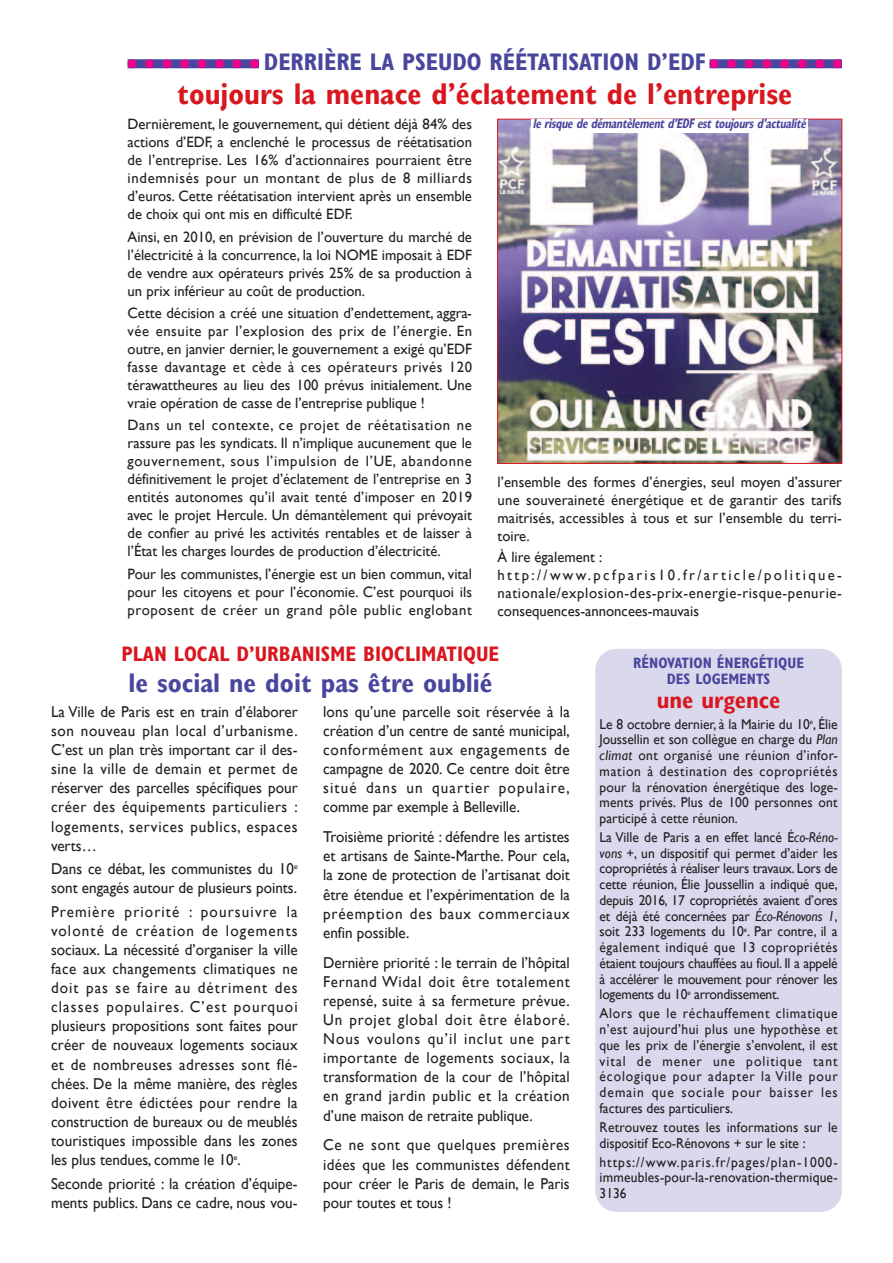
<style>
.page{position:relative;width:893px;height:1263px;background:#fff}
.page>*{position:absolute;margin:0;border:0;box-sizing:border-box;transform-origin:0 0}
.t1{font:700 condensed 30px "Gill Sans";color:#d8171f}
.t2{font:700 condensed 27px "Gill Sans";color:#48479d}
.t3{font:700 condensed 24px "Gill Sans";color:#48479d}
.t4{font:700 condensed 24px "Gill Sans";color:#d8171f}
.t5{font:700 condensed 21px "Gill Sans";color:#d8171f}
.t6{font:15.75px/19.2px "Gill Sans";color:#231f20;text-align:justify;scale:.96 1}
.t7{font:15px/18px "Gill Sans";color:#231f20;text-align:justify}
.t8{font:15px/18px "Gill Sans";letter-spacing:.04em;color:#231f20}
.t9{font:700 condensed 15px/16.5px "Gill Sans";color:#48479d;text-align:center}
.t10{font:14.25px/15.8px "Gill Sans";letter-spacing:.01em;color:#231f20;text-align:justify;scale:.95 1}
.t11{font:italic 700 condensed 13.5px "Gill Sans";color:#48479d;scale:.86 1}
.s1{font-style:italic}
</style>
<div class="page">
<svg style="left:709px;top:59px;width:133px;height:9px"></svg>
<svg style="left:128px;top:59px;width:131px;height:9px"></svg>
<div style="left:595px;top:649px;width:247px;height:563px;background:#dad8ec;border-radius:21px"></div>
<img style="left:499px;top:121px;width:341px;height:340px">
<div style="left:531px;top:119px;width:277px;height:14px;background:#fff"></div>
<h3 class="t3" style="left:264px;top:47px;width:443px">DERRIÈRE LA PSEUDO RÉÉTATISATION D’EDF</h3>
<h1 class="t1" style="left:177px;top:76px;width:617px">TOUJOURS LA MENACE D’ÉCLATEMENT DE L’ENTREPRISE</h1>
<p class="t7" style="left:128px;top:115px;width:346px">Dernièrement, le gouvernement, qui détient déjà 84% des actions d’EDF, a enclenché le processus de réétatisation de l’entreprise. Les 16% d’actionnaires pourraient être indemnisés pour un montant de plus de 8 milliards d’euros. Cette réétatisation intervient après un ensemble de choix qui ont mis en difficulté EDF.</p>
<p class="t7" style="left:128px;top:228px;width:346px">Ainsi, en 2010, en prévision de l’ouverture du marché de l’électricité à la concurrence, la loi NOME imposait à EDF de vendre aux opérateurs privés 25% de sa production à un prix inférieur au coût de production.</p>
<p class="t7" style="left:128px;top:304px;width:346px">Cette décision a créé une situation d’endettement, aggra&shy;vée ensuite par l’explosion des prix de l’énergie. En outre, en janvier dernier, le gouvernement a exigé qu’EDF fasse davantage et cède à ces opérateurs privés 120 térawattheures au lieu des 100 prévus initialement. Une vraie opération de casse de l’entreprise publique !</p>
<p class="t7" style="left:128px;top:416px;width:346px">Dans un tel contexte, ce projet de réétatisation ne rassure pas les syndicats. Il n’implique aucunement que le gouvernement, sous l’impulsion de l’UE, abandonne définitivement le projet d’éclatement de l’entreprise en 3 entités autonomes qu’il avait tenté d’imposer en 2019 avec le projet Hercule. Un démantèlement qui prévoyait de confier au privé les activités rentables et de laisser à l’état les charges lourdes de production d’électricité.</p>
<p class="t7" style="left:128px;top:564px;width:346px">Pour les communistes, l’énergie est un bien commun, vital pour les citoyens et pour l’économie. C’est pourquoi ils proposent de créer un grand pôle public englobant</p>
<p class="t11" style="left:533px;top:116px;width:323px">le risque de démantèlement d’edF est toujours d’actualité</p>
<p class="t7" style="left:497px;top:473px;width:346px">l’ensemble des formes d’énergies, seul moyen d’assurer une souveraineté énergétique et de garantir des tarifs maitrisés, accessibles à tous et sur l’ensemble du terri&shy;toire.</p>
<p class="t8" style="left:497px;top:547px;width:346px">à lire également : http://www.pcfparis10.fr/article/politique&shy;nationale/explosion-des-prix-energie-risque-penurie&shy;consequences-annoncees-mauvais</p>
<h3 class="t5" style="left:121px;top:641px;width:379px">PLAN LOCAL D’URBANISME BIOCLIMATIQUE</h3>
<h2 class="t2" style="left:128px;top:667px;width:366px">LE SOCIAL NE DOIT PAS ÊTRE OUBLIÉ</h2>
<p class="t6" style="left:51px;top:702px;width:258px">La Ville de Paris est en train d’élaborer son nouveau plan local d’urbanisme.<br>C’est un plan très important car il des&shy;sine la ville de demain et permet de réserver des parcelles spécifiques pour créer des équipements particuliers : logements, services publics, espaces verts…</p>
<p class="t6" style="left:51px;top:859px;width:258px">Dans ce débat, les communistes du 10<sup>e </sup>sont engagés autour de plusieurs points.</p>
<p class="t6" style="left:51px;top:901px;width:258px">Première priorité : poursuivre la volonté de création de logements sociaux. La nécessité d’organiser la ville face aux changements climatiques ne doit pas se faire au détriment des classes populaires. C’est pourquoi plusieurs propositions sont faites pour créer de nouveaux logements sociaux et de nombreuses adresses sont flé&shy;chées. De la même manière, des règles doivent être édictées pour rendre la construction de bureaux ou de meublés touristiques impossible dans les zones les plus tendues, comme le 10<sup>e</sup>.</p>
<p class="t6" style="left:51px;top:1173px;width:258px">Seconde priorité : la création d’équipe&shy;ments publics. Dans ce cadre, nous vou-</p>
<p class="t6" style="left:323px;top:702px;width:258px">lons qu’une parcelle soit réservée à la création d’un centre de santé municipal, conformément aux engagements de campagne de 2020. Ce centre doit être situé dans un quartier populaire, comme par exemple à Belleville.</p>
<p class="t6" style="left:323px;top:827px;width:258px">Troisième priorité : défendre les artistes et artisans de Sainte-Marthe. Pour cela, la zone de protection de l’artisanat doit être étendue et l’expérimentation de la préemption des baux commerciaux enfin possible.</p>
<p class="t6" style="left:323px;top:952px;width:258px">Dernière priorité : le terrain de l’hôpital Fernand Widal doit être totalement repensé, suite à sa fermeture prévue.<br>Un projet global doit être élaboré.<br>Nous voulons qu’il inclut une part importante de logements sociaux, la transformation de la cour de l’hôpital en grand jardin public et la création d’une maison de retraite publique.</p>
<p class="t6" style="left:323px;top:1135px;width:258px">Ce ne sont que quelques premières idées que les communistes défendent pour créer le Paris de demain, le Paris pour toutes et tous !</p>
<p class="t9" style="left:633px;top:654px;width:172px">RÉNOVATION ÉNERGÉTIQUE<br>DES LOGEMENTS</p>
<h3 class="t4" style="left:657px;top:686px;width:125px">UNE URGENCE</h3>
<p class="t10" style="left:600px;top:716px;width:252px">Le 8 octobre dernier, à la Mairie du 10<sup>e</sup>, élie Joussellin et son collègue en charge du <span class="s1">Plan climat</span> ont organisé une réunion d’infor&shy;mation à destination des copropriétés pour la rénovation énergétique des loge&shy;ments privés. Plus de 100 personnes ont participé à cette réunion.</p>
<p class="t10" style="left:600px;top:829px;width:252px">La Ville de Paris a en effet lancé é<span class="s1">co-Réno&shy;vons +</span>, un dispositif qui permet d’aider les copropriétés à réaliser leurs travaux. Lors de cette réunion, élie Joussellin a indiqué que, depuis 2016, 17 copropriétés avaient d’ores et déjà été concernées par <span class="s1">éco-Rénovons 1</span>, soit 233 logements du 10<sup>e</sup>. Par contre, il a également indiqué que 13 copropriétés étaient toujours chauffées au fioul. Il a appelé à accélérer le mouvement pour rénover les logements du 10<sup>e</sup> arrondissement.</p>
<p class="t10" style="left:600px;top:1006px;width:252px">Alors que le réchauffement climatique n’est aujourd’hui plus une hypothèse et que les prix de l’énergie s’envolent, il est vital de mener une politique tant écologique pour adapter la Ville pour demain que sociale pour baisser les factures des particuliers.</p>
<p class="t10" style="left:600px;top:1119px;width:252px">Retrouvez toutes les informations sur le dispositif Eco-Rénovons + sur le site :</p>
<p class="t10" style="left:600px;top:1154px;width:252px">https://www.paris.fr/pages/plan-1000- immeubles-pour-la-renovation-thermique-3136</p>
</div>
